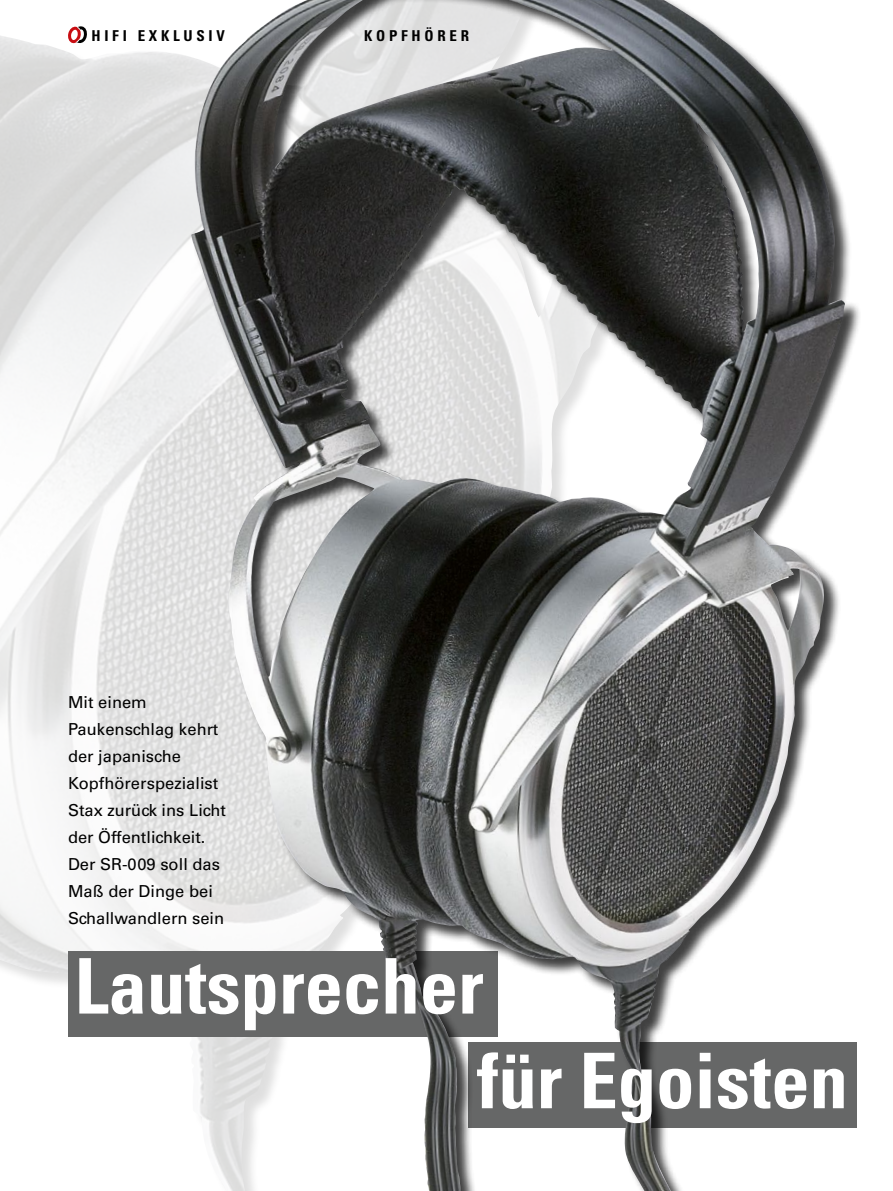
<style>
.page{position:relative;width:893px;height:1191px;background:#fff}
.page>*{position:absolute;margin:0;border:0;box-sizing:border-box;transform-origin:0 0}
.t1{font:700 condensed 76.8px/94.7px "Univers LT Std";color:#fff}
.t2{font:16.5px/27px "Univers LT Std";color:#000}
.t3{font:700 condensed 15px "Univers LT Std";letter-spacing:.25em;color:#000}
</style>
<div class="page">
<img style="left:0;top:36px;width:191px;height:1001px">
<svg style="left:68px;top:26px;width:19px;height:17px"></svg>
<div style="left:68px;top:951px;width:429px;height:85px;background:#666767"></div>
<div style="left:192px;top:0;width:670px;height:1191px;background:#000;opacity:.75"></div>
<img style="left:191px;top:0;width:420px;height:1191px">
<p class="t3" style="left:91px;top:26px;width:135px">Hifi Exkl usiv</p>
<p class="t3" style="left:364px;top:26px;width:107px">Kopfh örer</p>
<p class="t2" style="left:68px;top:689px;width:159px">Mit einem<br>Paukenschlag kehrt der japanische<br>Kopfhörerspezialist<br>Stax zurück ins Licht der Öffentlichkeit.<br>Der SR-009 soll das<br>Maß der Dinge bei<br>Schallwandlern sein</p>
<h1 class="t1" style="left:477px;top:938px;width:372px;text-indent:-403px">Lautsprecher<br>für Egoisten</h1>
</div>
